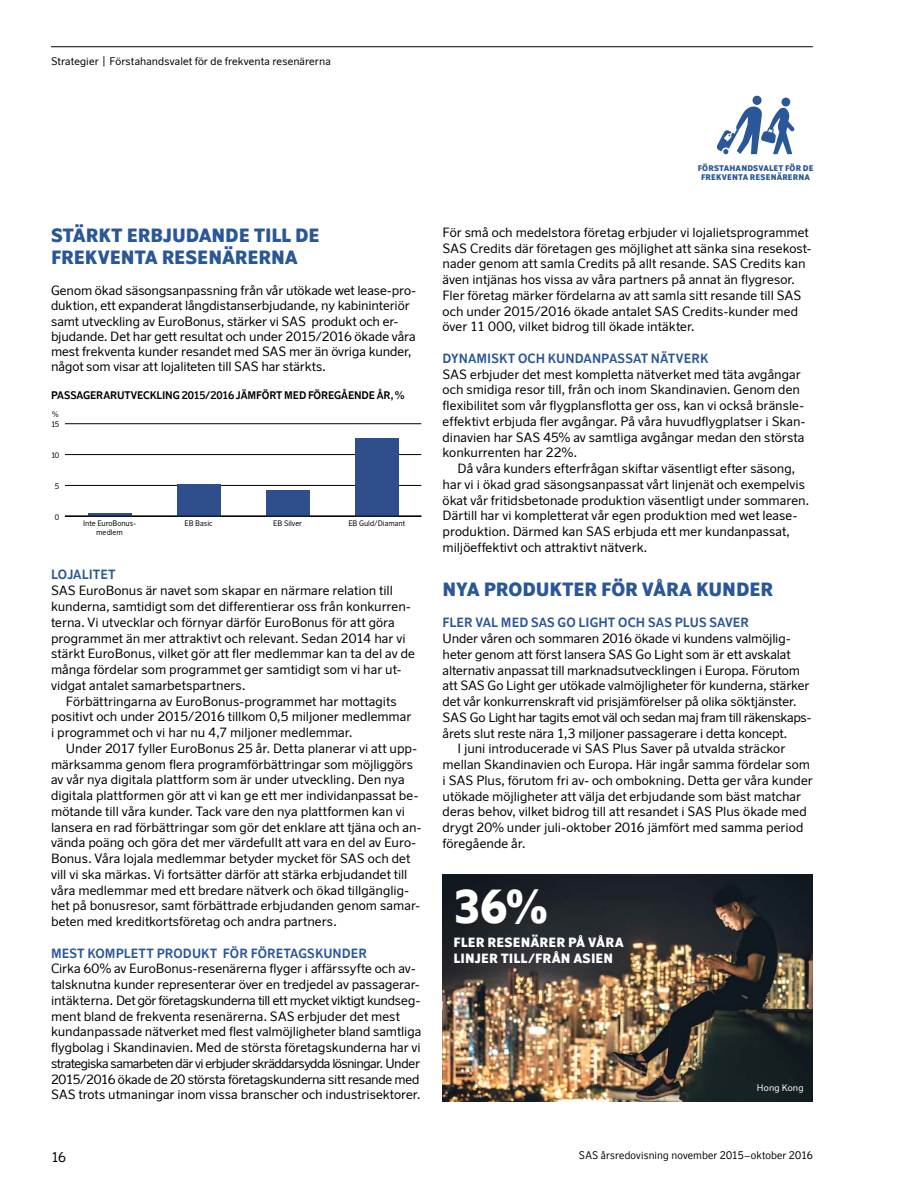
<style>
.page{position:relative;width:915px;height:1191px;background:#fff}
.page>*{position:absolute;margin:0;border:0;box-sizing:border-box;transform-origin:0 0}
.t1{font:900 45px "Scandinavian N";color:#fff}
.Mellis_1{font:900 18.3px/21.9px "Scandinavian N";letter-spacing:-.01em;color:#2a5797}
.t2{font:13.5px "Scandinavian N";color:#000}
.Bröd{font:12.75px/15.8px "Scandinavian NB";color:#000}
.Bröd_indrag{font:12.75px/15.8px "Scandinavian NB";letter-spacing:.005em;color:#000}
.Mellis_2{font:12.75px/15.8px "Scandinavian NB";letter-spacing:-.005em;color:#000}
.Mellis_2-2{font:700 12.75px "Scandinavian N";letter-spacing:.005em;color:#2a5797}
.t3{font:900 12.75px/15.8px "Scandinavian N";letter-spacing:.01em;color:#fff}
.Diagramrubrik{font:700 10.5px "Scandinavian N";letter-spacing:-.015em;color:#000}
.vinjett_svart{font:10.5px "Scandinavian NB";letter-spacing:.01em;color:#000}
.t4{font:10.5px "Scandinavian N";letter-spacing:.015em;color:#000}
.vinjett_svart-2{font:9px "Scandinavian NB";letter-spacing:.015em;color:#fff}
.vinjett_svart-3{font:900 7.8px/8.2px "Scandinavian N";letter-spacing:.02em;color:#2a5797;text-align:center}
.t5{font:7.65px "Scandinavian N";color:#000}
</style>
<div class="page">
<div style="left:781px;top:98px;width:9px;height:8px;background:#2a5797;border-radius:50%"></div>
<div style="left:752px;top:96px;width:9px;height:9px;background:#2a5797;border-radius:50%"></div>
<svg style="left:716px;top:104px;width:78px;height:50px"></svg>
<hr style="left:65px;top:485px;width:356px;height:1px;background:#000">
<hr style="left:65px;top:454px;width:356px;height:1px;background:#000">
<hr style="left:65px;top:423px;width:356px;height:1px;background:#000">
<hr style="left:88px;top:513px;width:43px;height:3px;background:#2f4f8c">
<div style="left:177px;top:484px;width:43px;height:32px;background:#2f4f8c"></div>
<div style="left:266px;top:490px;width:43px;height:26px;background:#2f4f8c"></div>
<div style="left:355px;top:438px;width:43px;height:78px;background:#2f4f8c"></div>
<hr style="left:65px;top:516px;width:356px;height:1px;background:#000">
<img style="left:442px;top:874px;width:370px;height:227px">
<hr style="left:51px;top:46px;width:761px;height:1px;background:#000">
<p class="vinjett_svart" style="left:51px;top:54px;width:281px">Strategier | Förstahandsvalet för de frekventa resenärerna</p>
<p class="Mellis_1" style="left:51px;top:224px;width:270px">STÄRKT ERBJUDANDE TILL DE<br>FREKVENTA RESENÄRERNA</p>
<p class="Bröd" style="left:51px;top:282px;width:366px;line-height:15.3px">Genom ökad säsongsanpassning från vår utökade wet lease-pro&shy;duktion, ett expanderat långdistanserbjudande, ny kabininteriör samt utveckling av EuroBonus, stärker vi SAS produkt och er&shy;bjudande. Det har gett resultat och under 2015/2016 ökade våra mest frekventa kunder resandet med SAS mer än övriga kunder, något som visar att lojaliteten till SAS har stärkts.</p>
<p class="Diagramrubrik" style="left:51px;top:389px;width:355px">PASSAGERARUTVECKLING 2015/2016 JÄMFÖRT MED FÖREGÅENDE ÅR, %</p>
<p class="t5" style="left:52px;top:409px;width:8px">%</p>
<p class="t5" style="left:51px;top:419px;width:10px">15</p>
<p class="t5" style="left:51px;top:450px;width:10px">10</p>
<p class="t5" style="left:55px;top:481px;width:6px">5</p>
<p class="t5" style="left:55px;top:512px;width:6px">0</p>
<p class="t5" style="left:83px;top:518px;width:54px">Inte EuroBonus-</p>
<p class="t5" style="left:184px;top:518px;width:30px">EB Basic</p>
<p class="t5" style="left:273px;top:518px;width:30px">EB Silver</p>
<p class="t5" style="left:348px;top:518px;width:58px">EB Guld/Diamant</p>
<p class="t5" style="left:96px;top:527px;width:28px">medlem</p>
<p class="Mellis_2-2" style="left:51px;top:567px;width:66px">LOJALITET</p>
<p class="Bröd" style="left:51px;top:582px;width:365px">SAS EuroBonus är navet som skapar en närmare relation till kunderna, samtidigt som det differentierar oss från konkurren&shy;terna. Vi utvecklar och förnyar därför EuroBonus för att göra programmet än mer attraktivt och relevant. Sedan 2014 har vi stärkt EuroBonus, vilket gör att fler medlemmar kan ta del av de många fördelar som programmet ger samtidigt som vi har ut&shy;vidgat antalet samarbetspartners.</p>
<p class="Bröd_indrag" style="left:51px;top:693px;width:362px;text-indent:15px">Förbättringarna av EuroBonus-programmet har mottagits positivt och under 2015/2016 tillkom 0,5 miljoner medlemmar i programmet och vi har nu 4,7 miljoner medlemmar.</p>
<p class="Bröd_indrag" style="left:51px;top:740px;width:371px;text-indent:15px">Under 2017 fyller EuroBonus 25 år. Detta planerar vi att upp&shy;märksamma genom flera programförbättringar som möjliggörs av vår nya digitala plattform som är under utveckling. Den nya digitala plattformen gör att vi kan ge ett mer individanpassat be&shy;mötande till våra kunder. Tack vare den nya plattformen kan vi lansera en rad förbättringar som gör det enklare att tjäna och an&shy;vända poäng och göra det mer värdefullt att vara en del av Euro-Bonus. Våra lojala medlemmar betyder mycket för SAS och det vill vi ska märkas. Vi fortsätter därför att stärka erbjudandet till våra medlemmar med ett bredare nätverk och ökad tillgänglig&shy;het på bonusresor, samt förbättrade erbjudanden genom samar&shy;beten med kreditkortsföretag och andra partners.</p>
<p class="Mellis_2-2" style="left:51px;top:945px;width:317px">MEST KOMPLETT PRODUKT FÖR FÖRETAGSKUNDER</p>
<p class="Mellis_2" style="left:51px;top:960px;width:371px">Cirka 60% av EuroBonus-resenärerna flyger i affärssyfte och av&shy;talsknutna kunder representerar över en tredjedel av passagerar&shy;intäkterna. Det gör företagskunderna till ett mycket viktigt kundseg&shy;ment bland de frekventa resenärerna. SAS erbjuder det mest kundanpassade nätverket med flest valmöjligheter bland samtliga flygbolag i Skandinavien. Med de största företagskunderna har vi strategiska samarbeten där vi erbjuder skräddarsydda lösningar. Under 2015/2016 ökade de 20 största företagskunderna sitt resande med SAS trots utmaningar inom vissa branscher och industrisektorer.</p>
<p class="vinjett_svart-3" style="left:697px;top:164px;width:117px">FÖRSTAHANDSVALET FÖR DE<br>FREKVENTA RESENÄRERNA</p>
<p class="Bröd" style="left:442px;top:224px;width:370px">För små och medelstora företag erbjuder vi lojalietsprogrammet SAS Credits där företagen ges möjlighet att sänka sina resekost&shy;nader genom att samla Credits på allt resande. SAS Credits kan även intjänas hos vissa av våra partners på annat än flygresor.<br>Fler företag märker fördelarna av att samla sitt resande till SAS och under 2015/2016 ökade antalet SAS Credits-kunder med över 11 000, vilket bidrog till ökade intäkter.</p>
<p class="Mellis_2-2" style="left:442px;top:350px;width:267px">DYNAMISKT OCH KUNDANPASSAT NÄTVERK</p>
<p class="Bröd" style="left:442px;top:366px;width:364px">SAS erbjuder det mest kompletta nätverket med täta avgångar och smidiga resor till, från och inom Skandinavien. Genom den flexibilitet som vår flygplansflotta ger oss, kan vi också bränsle&shy;effektivt erbjuda fler avgångar. På våra huvudflygplatser i Skan&shy;dinavien har SAS 45% av samtliga avgångar medan den största konkurrenten har 22%.</p>
<p class="Bröd_indrag" style="left:442px;top:460px;width:368px;text-indent:15px">Då våra kunders efterfrågan skiftar väsentligt efter säsong, har vi i ökad grad säsongsanpassat vårt linjenät och exempelvis ökat vår fritidsbetonade produktion väsentligt under sommaren.<br>Därtill har vi kompletterat vår egen produktion med wet lease&shy;produktion. Därmed kan SAS erbjuda ett mer kundanpassat, miljöeffektivt och attraktivt nätverk.</p>
<p class="Mellis_1" style="left:442px;top:578px;width:332px">NYA PRODUKTER FÖR VÅRA KUNDER</p>
<p class="Mellis_2-2" style="left:442px;top:614px;width:308px">FLER VAL MED SAS GO LIGHT OCH SAS PLUS SAVER</p>
<p class="Bröd" style="left:442px;top:630px;width:369px">Under våren och sommaren 2016 ökade vi kundens valmöjlig&shy;heter genom att först lansera SAS Go Light som är ett avskalat alternativ anpassat till marknadsutvecklingen i Europa. Förutom att SAS Go Light ger utökade valmöjligheter för kunderna, stärker det vår konkurrenskraft vid prisjämförelser på olika söktjänster.<br>SAS Go Light har tagits emot väl och sedan maj fram till räkenskaps&shy;årets slut reste nära 1,3 miljoner passagerare i detta koncept.</p>
<p class="Bröd_indrag" style="left:442px;top:740px;width:371px;text-indent:15px">I juni introducerade vi SAS Plus Saver på utvalda sträckor mellan Skandinavien och Europa. Här ingår samma fördelar som i SAS Plus, förutom fri av- och ombokning. Detta ger våra kunder utökade möjligheter att välja det erbjudande som bäst matchar deras behov, vilket bidrog till att resandet i SAS Plus ökade med drygt 20% under juli-oktober 2016 jämfört med samma period föregående år.</p>
<p class="t1" style="left:453px;top:877px;width:95px">36%</p>
<p class="t3" style="left:453px;top:934px;width:172px">FLER RESENÄRER PÅ VÅRA<br>LINJER TILL/FRÅN ASIEN</p>
<p class="vinjett_svart-2" style="left:756px;top:1081px;width:48px">Hong Kong</p>
<p class="t2" style="left:51px;top:1148px;width:16px">16</p>
<p class="t4" style="left:578px;top:1148px;width:235px">SAS årsredovisning november 2015–oktober 2016</p>
</div>
